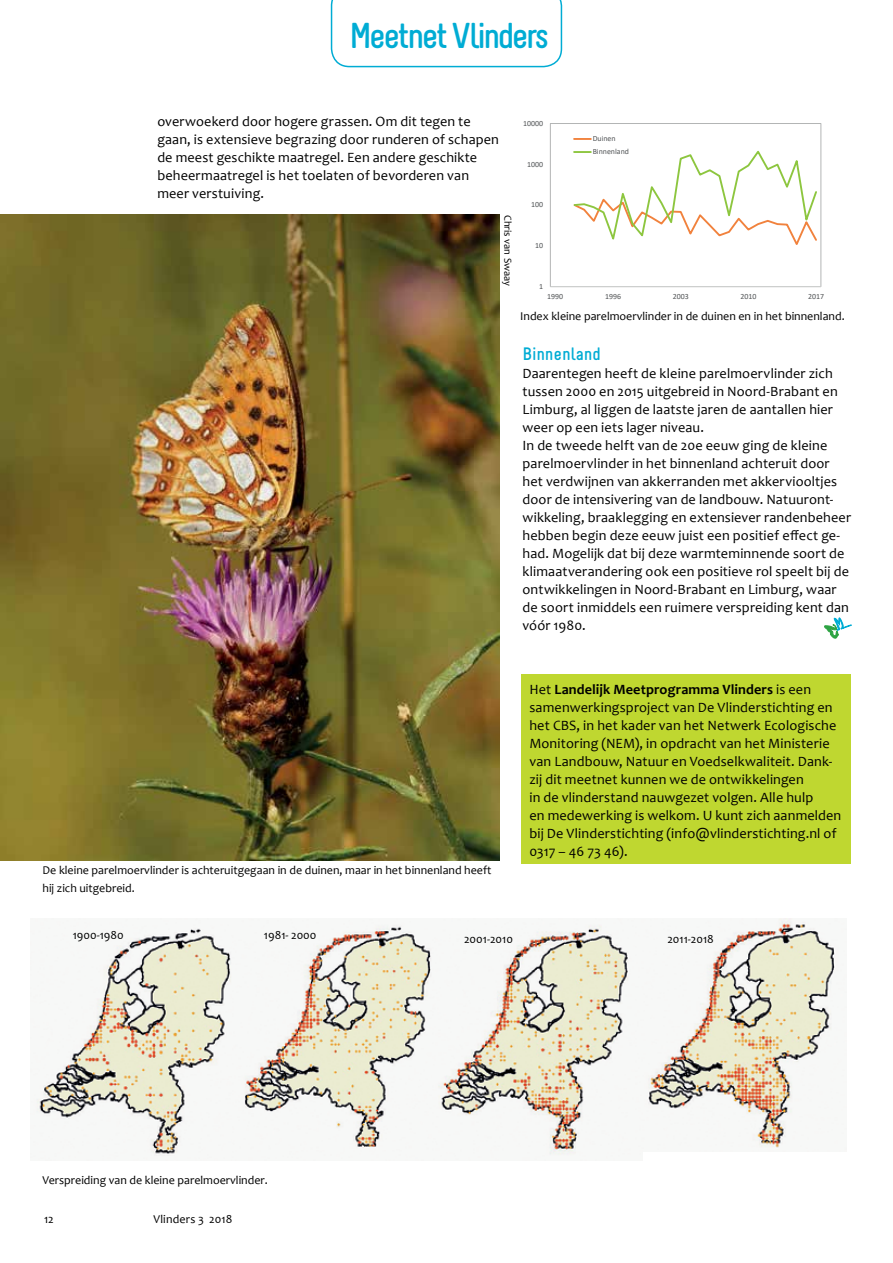
<style>
.page{position:relative;width:893px;height:1263px;background:#fff}
.page>*{position:absolute;margin:0;border:0;box-sizing:border-box;transform-origin:0 0}
.t1{font:700 36px "Melbourne";letter-spacing:-.07em;color:#00acd4}
.t2{font:700 18px "Melbourne";color:#00acd4}
.t3{font:14.25px/18px "Candara";letter-spacing:.01em;color:#000}
.t4{font:12px/18px "Candara";color:#000}
.t5{font:10.5px "Candara";color:#000}
.t6{font:7.95px/13px "Calibri";color:#515456}
.s1{font-weight:700}
</style>
<div class="page">
<svg style="left:331px;top:0;width:231px;height:67px"></svg>
<img style="left:0;top:215px;width:500px;height:645px">
<div style="left:521px;top:675px;width:329px;height:189px;background:#bfd730"></div>
<div style="left:550px;top:123px;width:271px;height:164px;border:1px solid #b3b5b5"></div>
<hr style="left:550px;top:286px;width:271px;height:1px;background:#d0d2d1">
<svg style="left:574px;top:138px;width:17px;height:2px"></svg>
<svg style="left:573px;top:150px;width:244px;height:95px"></svg>
<img style="left:36px;top:928px;width:196px;height:228px">
<img style="left:244px;top:925px;width:188px;height:223px">
<img style="left:438px;top:924px;width:191px;height:231px">
<img style="left:647px;top:919px;width:191px;height:229px">
<svg style="left:824px;top:617px;width:27px;height:21px"></svg>
<h1 class="t1" style="left:349px;top:14px;width:202px">Meetnet Vlinders</h1>
<p class="t3" style="left:157px;top:112px;width:343px">overwoekerd door hogere grassen. Om dit tegen te gaan, is extensieve begrazing door runderen of schapen de meest geschikte maatregel. Een andere geschikte beheermaatregel is het toelaten of bevorderen van meer verstuiving.</p>
<p class="t5" style="left:514px;top:215px;width:73px;rotate:90deg">Chris van Swaay</p>
<p class="t6" style="left:523px;top:116px;width:22px">10000</p>
<p class="t6" style="left:527px;top:157px;width:18px">1000</p>
<p class="t6" style="left:531px;top:198px;width:14px">100</p>
<p class="t6" style="left:535px;top:239px;width:10px">10</p>
<p class="t6" style="left:539px;top:279px;width:6px">1</p>
<p class="t6" style="left:593px;top:132px;width:38px">Duinen<br>Binnenland</p>
<p class="t6" style="left:547px;top:290px;width:18px">1990</p>
<p class="t6" style="left:605px;top:290px;width:18px">1996</p>
<p class="t6" style="left:673px;top:290px;width:18px">2003</p>
<p class="t6" style="left:740px;top:290px;width:18px">2010</p>
<p class="t6" style="left:808px;top:290px;width:18px">2017</p>
<p class="t4" style="left:520px;top:307px;width:326px">Index kleine parelmoervlinder in de duinen en in het binnenland.</p>
<p class="t2" style="left:522px;top:343px;width:80px">Binnenland</p>
<p class="t3" style="left:522px;top:364px;width:330px">Daarentegen heeft de kleine parelmoervlinder zich tussen 2000 en 2015 uitgebreid in Noord-Brabant en Limburg, al liggen de laatste jaren de aantallen hier weer op een iets lager niveau.<br>In de tweede helft van de 20e eeuw ging de kleine parelmoervlinder in het binnenland achteruit door het verdwijnen van akkerranden met akkerviooltjes door de intensivering van de landbouw. Natuuront&shy;wikkeling, braaklegging en extensiever randenbeheer hebben begin deze eeuw juist een positief effect ge&shy;had. Mogelijk dat bij deze warmteminnende soort de klimaatverandering ook een positieve rol speelt bij de ontwikkelingen in Noord-Brabant en Limburg, waar de soort inmiddels een ruimere verspreiding kent dan vóór 1980.</p>
<p class="t4" style="left:43px;top:861px;width:450px">De kleine parelmoervlinder is achteruitgegaan in de duinen, maar in het binnenland heeft hij zich uitgebreid.</p>
<p class="t3" style="left:529px;top:680px;width:313px">Het <span class="s1">Landelijk Meetprogramma Vlinders</span> is een samenwerkingsproject van De Vlinderstichting en het CBS, in het kader van het Netwerk Ecologische Monitoring (NEM), in opdracht van het Ministerie van Landbouw, Natuur en Voedselkwaliteit. Dank&shy;zij dit meetnet kunnen we de ontwikkelingen<br>in de vlinderstand nauwgezet volgen. Alle hulp<br>en medewerking is welkom. U kunt zich aanmelden bij De Vlinderstichting (info@vlinderstichting.nl of 0317 – 46 73 46).</p>
<p class="t4" style="left:73px;top:926px;width:52px">1900-1980</p>
<p class="t4" style="left:264px;top:926px;width:54px">1981- 2000</p>
<p class="t4" style="left:464px;top:930px;width:50px">2001-2010</p>
<p class="t4" style="left:667px;top:930px;width:48px">2011-2018</p>
<p class="t4" style="left:43px;top:1171px;width:227px">Verspreiding van de kleine parelmoervlinder.</p>
<p class="t4" style="left:44px;top:1210px;width:11px">12</p>
<p class="t4" style="left:153px;top:1210px;width:81px">Vlinders 3 2018</p>
</div>
